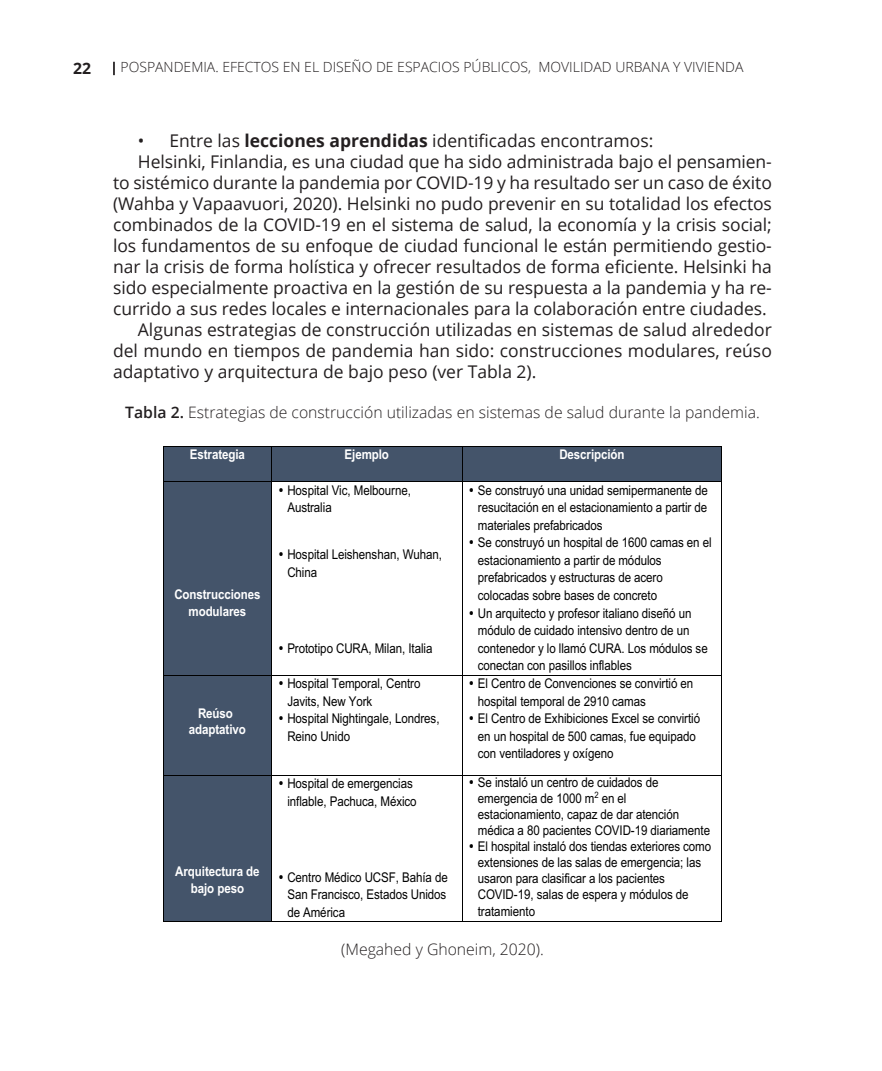
<style>
.page{position:relative;width:882px;height:1071px;background:#fff}
.page>*{position:absolute;margin:0;border:0;box-sizing:border-box;transform-origin:0 0}
.contenido{font:17.5px/21px "Open Sans";color:#231f20;text-align:justify}
.t1{font:300 15.75px "Open Sans";color:#231f20}
.t2{font:700 15.75px "Open Sans";color:#231f20}
.t3{font:300 14px "Open Sans";color:#231f20}
.t4{font:13.47px/17.7px "Arial";letter-spacing:-.005em;color:#000;scale:.86 1}
.t5{font:700 13.47px/17.3px "Arial";letter-spacing:-.005em;color:#fff;text-align:center;scale:.86 1}
.s1{font-weight:700}
.s2{font-weight:600}
.s3{font-style:inherit}
</style>
<div class="page">
<svg style="left:113px;top:62px;width:2px;height:13px"></svg>
<div style="left:163px;top:447px;width:108px;height:34px;background:#44546a"></div>
<div style="left:272px;top:447px;width:190px;height:34px;background:#44546a"></div>
<div style="left:462px;top:447px;width:260px;height:34px;background:#44546a"></div>
<hr style="left:163px;top:446px;width:108px;height:1px;background:#000">
<hr style="left:272px;top:446px;width:190px;height:1px;background:#000">
<hr style="left:462px;top:446px;width:260px;height:1px;background:#000">
<hr style="left:163px;top:447px;width:1px;height:34px;background:#000">
<hr style="left:271px;top:447px;width:1px;height:34px;background:#000">
<hr style="left:462px;top:447px;width:1px;height:34px;background:#000">
<hr style="left:722px;top:447px;width:1px;height:34px;background:#000">
<div style="left:163px;top:482px;width:108px;height:193px;background:#44546a"></div>
<hr style="left:163px;top:481px;width:108px;height:1px;background:#000">
<hr style="left:272px;top:481px;width:190px;height:1px;background:#000">
<hr style="left:462px;top:481px;width:260px;height:1px;background:#000">
<hr style="left:163px;top:482px;width:1px;height:193px;background:#000">
<hr style="left:271px;top:482px;width:1px;height:193px;background:#000">
<hr style="left:462px;top:482px;width:1px;height:193px;background:#000">
<hr style="left:722px;top:482px;width:1px;height:193px;background:#000">
<div style="left:163px;top:675px;width:108px;height:100px;background:#44546a"></div>
<hr style="left:163px;top:675px;width:108px;height:1px;background:#000">
<hr style="left:272px;top:675px;width:190px;height:1px;background:#000">
<hr style="left:462px;top:675px;width:260px;height:1px;background:#000">
<hr style="left:163px;top:675px;width:1px;height:100px;background:#000">
<hr style="left:271px;top:675px;width:1px;height:100px;background:#000">
<hr style="left:462px;top:675px;width:1px;height:100px;background:#000">
<hr style="left:722px;top:675px;width:1px;height:100px;background:#000">
<div style="left:163px;top:775px;width:108px;height:147px;background:#44546a"></div>
<hr style="left:163px;top:775px;width:108px;height:1px;background:#000">
<hr style="left:272px;top:775px;width:190px;height:1px;background:#000">
<hr style="left:462px;top:775px;width:260px;height:1px;background:#000">
<hr style="left:163px;top:775px;width:1px;height:147px;background:#000">
<hr style="left:163px;top:922px;width:108px;height:1px;background:#000">
<hr style="left:271px;top:775px;width:1px;height:147px;background:#000">
<hr style="left:272px;top:922px;width:190px;height:1px;background:#000">
<hr style="left:462px;top:775px;width:1px;height:147px;background:#000">
<hr style="left:462px;top:922px;width:260px;height:1px;background:#000">
<hr style="left:722px;top:775px;width:1px;height:147px;background:#000">
<p class="t2" style="left:73px;top:57px;width:19px">22</p>
<p class="t3" style="left:121px;top:58px;width:624px">POSPANDEMIA. EFECTOS EN EL DISEÑO DE ESPACIOS PÚBLICOS, MOVILIDAD URBANA Y VIVIENDA</p>
<p class="contenido" style="left:138px;top:130px;width:517px">• Entre las <span class="s1">lecciones aprendidas</span> identificadas encontramos:</p>
<p class="contenido" style="left:113px;top:151px;width:660px;text-indent:25px">Helsinki, Finlandia, es una ciudad que ha sido administrada bajo el pensamien&shy;to sistémico durante la pandemia por COVID-19 y ha resultado ser un caso de éxito (Wahba y Vapaavuori, 2020). Helsinki no pudo prevenir en su totalidad los efectos combinados de la COVID-19 en el sistema de salud, la economía y la crisis social; los fundamentos de su enfoque de ciudad funcional le están permitiendo gestio&shy;nar la crisis de forma holística y ofrecer resultados de forma eficiente. Helsinki ha sido especialmente proactiva en la gestión de su respuesta a la pandemia y ha re&shy;currido a sus redes locales e internacionales para la colaboración entre ciudades.</p>
<p class="contenido" style="left:113px;top:319px;width:660px;text-indent:25px">Algunas estrategias de construcción utilizadas en sistemas de salud alrededor del mundo en tiempos de pandemia han sido: construcciones modulares, reúso adaptativo y arquitectura de bajo peso (ver Tabla 2).</p>
<p class="t1" style="left:125px;top:401px;width:636px"><span class="s2">Tabla 2.</span> Estrategias de construcción utilizadas en sistemas de salud durante la pandemia.</p>
<p class="t5" style="left:190px;top:446px;width:66px">Estrategia</p>
<p class="t5" style="left:345px;top:446px;width:53px">Ejemplo</p>
<p class="t5" style="left:559px;top:446px;width:77px">Descripción</p>
<p class="t5" style="left:174px;top:585px;width:102px">Construcciones modulares</p>
<p class="t5" style="left:189px;top:704px;width:68px">Re<span class="s3">ú</span>so adaptativo</p>
<p class="t5" style="left:175px;top:863px;width:100px">Arquitectura de bajo peso</p>
<p class="t4" style="left:287px;top:481px;width:145px;text-indent:-9px">• Hospital Vic, Melbourne,<br>Australia</p>
<p class="t4" style="left:287px;top:545px;width:181px;text-indent:-9px">• Hospital Leishenshan, Wuhan,<br>China</p>
<p class="t4" style="left:278px;top:639px;width:181px">• Prototipo CURA, Milan, Italia</p>
<p class="t4" style="left:287px;top:675px;width:156px;text-indent:-9px">• Hospital Temporal, Centro<br>Javits, New York</p>
<p class="t4" style="left:287px;top:709px;width:178px;text-indent:-9px">• Hospital Nightingale, Londres,<br>Reino Unido</p>
<p class="t4" style="left:478px;top:481px;width:269px;text-align:justify;text-indent:-9px">• Se construyó una unidad semipermanente de resucitación en el estacionamiento a partir de materiales prefabricados</p>
<p class="t4" style="left:478px;top:534px;width:273px;text-indent:-9px">• Se construyó un hospital de 1600 camas en el estacionamiento a partir de módulos prefabricados y estructuras de acero colocadas sobre bases de concreto</p>
<p class="t4" style="left:478px;top:604px;width:269px;text-indent:-9px">• Un arquitecto y profesor italiano diseñó un módulo de cuidado intensivo dentro de un contenedor y lo llamó CURA. Los módulos se conectan con pasillos inflables</p>
<p class="t4" style="left:478px;top:675px;width:252px;text-indent:-9px">• El Centro de Convenciones se convirtió en hospital temporal de 2910 camas</p>
<p class="t4" style="left:478px;top:710px;width:260px;text-indent:-9px">• El Centro de Exhibiciones Excel se convirtió en un hospital de 500 camas, fue equipado con ventiladores y oxígeno</p>
<p class="t4" style="left:478px;top:774px;width:271px;line-height:16.1px;text-indent:-9px">• Se instaló un centro de cuidados de emergencia de 1000 m<sup>2</sup> en el estacionamiento, capaz de dar atención médica a 80 pacientes COVID-19 diariamente</p>
<p class="t4" style="left:478px;top:838px;width:273px;line-height:16.1px;text-indent:-9px">• El hospital instaló dos tiendas exteriores como extensiones de las salas de emergencia; las usaron para clasificar a los pacientes COVID-19, salas de espera y módulos de tratamiento</p>
<p class="t1" style="left:341px;top:938px;width:204px">(Megahed y Ghoneim, 2020).</p>
<p class="t4" style="left:278px;top:774px;width:162px;text-align:right">• Hospital de emergencias inflable, Pachuca, México</p>
<p class="t4" style="left:287px;top:868px;width:188px;text-align:justify;text-indent:-9px">• Centro Médico UCSF, Bahía de San Francisco, Estados Unidos de América</p>
</div>
